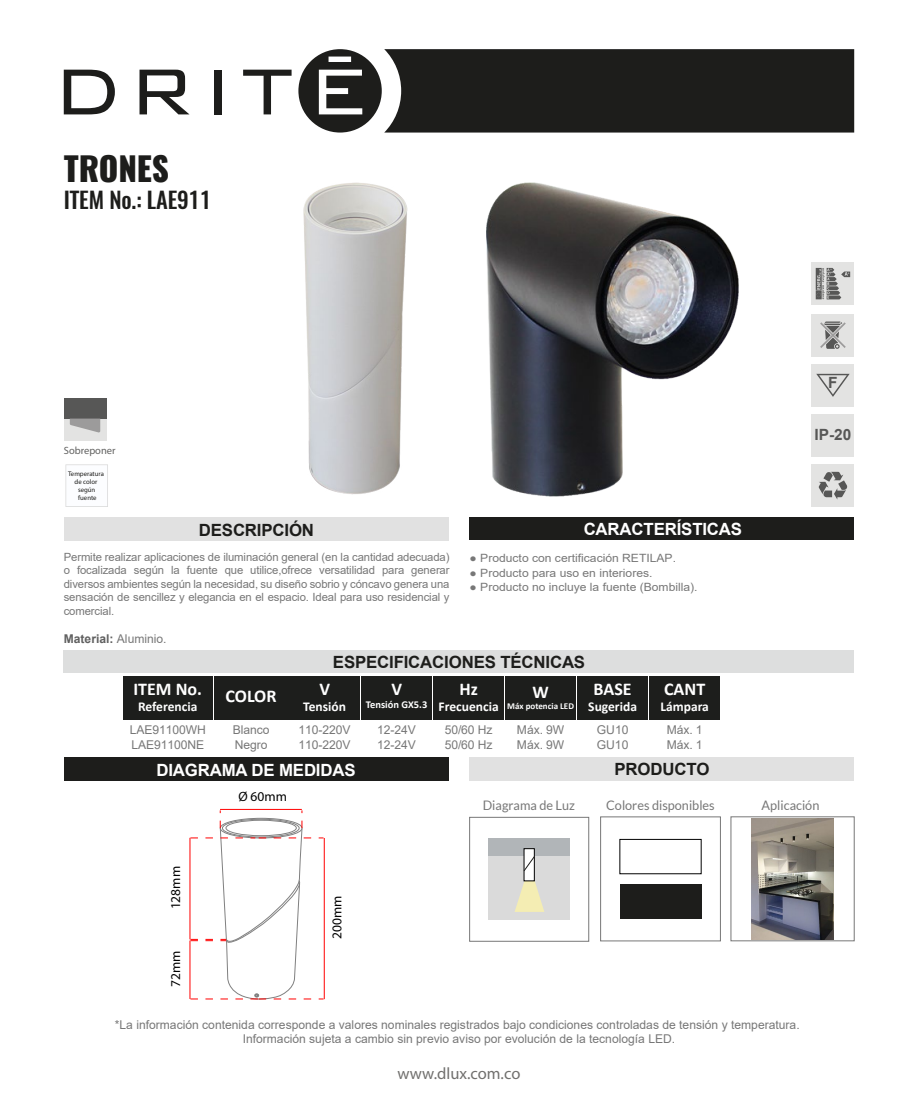
<style>
.page{position:relative;width:918px;height:1109px;background:#fff}
.page>*{position:absolute;margin:0;border:0;box-sizing:border-box;transform-origin:0 0}
.t1{font:800 32.85px "Oswald";letter-spacing:-.005em;color:#1d1d1b}
.t2{font:500 22.5px "Oswald";letter-spacing:-.005em;color:#1d1d1b}
.t3{font:700 18px "Calibri";color:#fff}
.t4{font:700 16.8px "Arial";letter-spacing:-.01em;color:#fff}
.t5{font:700 16.8px "Arial";letter-spacing:-.01em;color:#1e1e1c}
.t6{font:700 16.8px "Arial";letter-spacing:-.01em;color:#1d1d1b}
.t7{font:16.5px "Myriad Pro";color:#71706e}
.t8{font:700 15.45px "Arial";color:#575756}
.t9{font:700 13.5px "Calibri";color:#fff}
.t10{font:13.5px "Myriad Pro";color:#000}
.t11{font:13.05px "Lato";color:#777}
.t12{font:12.15px/14.5px "Arial";color:#777;text-align:center}
.t13{font:700 12.15px "Arial";color:#606060}
.t14{font:11.4px "Arial";color:#777;scale:1.06 1}
.t15{font:11.25px/13.5px "Arial";letter-spacing:-.01em;color:#777;text-align:justify}
.t16{font:700 10.5px "Calibri";color:#fff}
.t17{font:10.5px "Myriad Pro";color:#616160}
.t18{font:700 9px "Calibri";color:#fff}
.t19{font:6.75px/8.1px "Myriad Pro";color:#1d1d1b;text-align:center}
.s1{font-weight:400;color:#777}
</style>
<div class="page">
<div style="left:469px;top:817px;width:120px;height:124px;border:1px solid #777"></div>
<div style="left:731px;top:816px;width:123px;height:124px;border:1px solid #777"></div>
<div style="left:600px;top:816px;width:121px;height:125px;border:1px solid #777"></div>
<div style="left:620px;top:839px;width:81px;height:34px;background:#fff;border:1px solid #020202"></div>
<div style="left:620px;top:883px;width:81px;height:35px;background:#1d1d1b"></div>
<div style="left:489px;top:838px;width:81px;height:81px;background:#dadada"></div>
<svg style="left:515px;top:880px;width:29px;height:31px"></svg>
<div style="left:489px;top:838px;width:81px;height:17px;background:#b1b5b8"></div>
<div style="left:524px;top:848px;width:11px;height:33px;background:#fff;border:1px solid #000"></div>
<div style="left:470px;top:517px;width:384px;height:22px;background:#1d1d1b"></div>
<div style="left:64px;top:757px;width:384px;height:23px;background:#1d1d1b"></div>
<div style="left:64px;top:517px;width:384px;height:23px;background:#e1e1e1"></div>
<div style="left:470px;top:757px;width:384px;height:23px;background:#e1e1e1"></div>
<svg style="left:298px;top:49px;width:556px;height:83px;background:#2f2f2d"></svg>
<svg style="left:64px;top:70px;width:51px;height:44px"></svg>
<svg style="left:140px;top:70px;width:49px;height:44px"></svg>
<div style="left:214px;top:70px;width:8px;height:44px;background:#1d1d1b"></div>
<svg style="left:243px;top:70px;width:49px;height:44px"></svg>
<div style="left:812px;top:314px;width:42px;height:42px;background:#e3e3e2"></div>
<svg style="left:820px;top:321px;width:26px;height:28px"></svg>
<div style="left:812px;top:364px;width:42px;height:42px;background:#e3e3e2"></div>
<svg style="left:816px;top:374px;width:34px;height:23px"></svg>
<div style="left:812px;top:464px;width:42px;height:43px;background:#e3e3e2"></div>
<svg style="left:819px;top:472px;width:28px;height:27px"></svg>
<div style="left:812px;top:414px;width:42px;height:42px;background:#e3e3e2"></div>
<div style="left:812px;top:262px;width:42px;height:43px;background:#e3e3e2"></div>
<svg style="left:816px;top:268px;width:34px;height:31px"></svg>
<div style="left:64px;top:398px;width:42px;height:42px;background:#e3e3e2"></div>
<div style="left:64px;top:398px;width:42px;height:20px;background:#575756"></div>
<svg style="left:70px;top:418px;width:30px;height:14px"></svg>
<svg style="left:65px;top:464px;width:43px;height:43px"></svg>
<div style="left:64px;top:649px;width:790px;height:23px;background:#dddede"></div>
<div style="left:434px;top:676px;width:70px;height:43px;background:#1d1e1c"></div>
<div style="left:578px;top:676px;width:70px;height:43px;background:#1d1e1c"></div>
<div style="left:123px;top:676px;width:89px;height:43px;background:#1d1e1c"></div>
<div style="left:214px;top:676px;width:74px;height:43px;background:#1d1e1c"></div>
<div style="left:506px;top:676px;width:70px;height:43px;background:#1d1e1c"></div>
<div style="left:650px;top:676px;width:70px;height:43px;background:#1d1e1c"></div>
<div style="left:290px;top:676px;width:70px;height:43px;background:#1d1e1c"></div>
<div style="left:362px;top:676px;width:70px;height:43px;background:#1d1e1c"></div>
<svg style="left:190px;top:810px;width:134px;height:190px"></svg>
<hr style="left:220px;top:809px;width:82px;height:1px;background:#f00">
<hr style="left:324px;top:837px;width:1px;height:162px;background:#f00">
<hr style="left:190px;top:940px;width:1px;height:58px;background:#f00">
<hr style="left:190px;top:837px;width:1px;height:102px;background:#f00">
<svg style="left:523px;top:855px;width:12px;height:16px"></svg>
<img style="left:303px;top:182px;width:104px;height:313px">
<img style="left:486px;top:182px;width:252px;height:314px">
<img style="left:752px;top:817px;width:81px;height:122px">
<h1 class="t1" style="left:64px;top:146px;width:107px">TRONES</h1>
<h2 class="t2" style="left:64px;top:184px;width:149px">ITEM No.: LAE911</h2>
<p class="t17" style="left:64px;top:444px;width:53px">Sobreponer</p>
<p class="t19" style="left:68px;top:469px;width:37px">Temperatura de color según fuente</p>
<h3 class="t6" style="left:199px;top:517px;width:117px">DESCRIPCIÓN</h3>
<p class="t15" style="left:64px;top:550px;width:387px">Permite realizar aplicaciones de iluminación general (en la cantidad adecuada) o focalizada según la fuente que utilice,ofrece versatilidad para generar diversos ambientes según la necesidad, su diseño sobrio y cóncavo genera una sensación de sencillez y elegancia en el espacio. Ideal para uso residencial y comercial.</p>
<p class="t13" style="left:64px;top:630px;width:104px">Material: <span class="s1">Aluminio.</span></p>
<h3 class="t4" style="left:584px;top:517px;width:160px">CARACTERÍSTICAS</h3>
<p class="t14" style="left:470px;top:550px;width:196px">● Producto con certificación RETILAP.</p>
<p class="t14" style="left:470px;top:564px;width:174px">● Producto para uso en interiores.</p>
<p class="t14" style="left:470px;top:579px;width:217px">● Producto no incluye la fuente (Bombilla).</p>
<h3 class="t5" style="left:333px;top:650px;width:254px">ESPECIFICACIONES TÉCNICAS</h3>
<h3 class="t3" style="left:594px;top:676px;width:40px">BASE</h3>
<p class="t9" style="left:588px;top:697px;width:50px">Sugerida</p>
<h3 class="t3" style="left:133px;top:676px;width:70px">ITEM No.</h3>
<p class="t9" style="left:138px;top:697px;width:61px">Referencia</p>
<h3 class="t3" style="left:664px;top:676px;width:43px">CANT</h3>
<p class="t9" style="left:660px;top:697px;width:50px">Lámpara</p>
<h3 class="t3" style="left:319px;top:676px;width:12px">V</h3>
<p class="t9" style="left:303px;top:697px;width:44px">Tensión</p>
<h3 class="t3" style="left:391px;top:676px;width:12px">V</h3>
<p class="t16" style="left:366px;top:696px;width:63px">Tensión GX5.3</p>
<h3 class="t3" style="left:459px;top:676px;width:20px">Hz</h3>
<p class="t9" style="left:439px;top:697px;width:62px">Frecuencia</p>
<h3 class="t3" style="left:533px;top:679px;width:18px">W</h3>
<p class="t18" style="left:507px;top:699px;width:68px">Máx potencia LED</p>
<p class="t12" style="left:517px;top:722px;width:49px">Máx. 9W</p>
<h3 class="t3" style="left:225px;top:683px;width:53px">COLOR</h3>
<p class="t12" style="left:130px;top:722px;width:78px">LAE91100WH</p>
<p class="t12" style="left:597px;top:722px;width:33px">GU10</p>
<p class="t12" style="left:445px;top:722px;width:50px">50/60 Hz</p>
<p class="t12" style="left:299px;top:722px;width:54px">110-220V</p>
<p class="t12" style="left:667px;top:722px;width:38px">Máx. 1</p>
<p class="t12" style="left:377px;top:722px;width:40px">12-24V</p>
<p class="t12" style="left:233px;top:722px;width:38px">Blanco</p>
<p class="t12" style="left:131px;top:737px;width:74px">LAE91100NE</p>
<p class="t12" style="left:235px;top:737px;width:34px">Negro</p>
<p class="t12" style="left:299px;top:737px;width:54px">110-220V</p>
<p class="t12" style="left:377px;top:737px;width:40px">12-24V</p>
<p class="t12" style="left:445px;top:737px;width:50px">50/60 Hz</p>
<p class="t12" style="left:517px;top:737px;width:49px">Máx. 9W</p>
<p class="t12" style="left:597px;top:737px;width:33px">GU10</p>
<p class="t12" style="left:667px;top:737px;width:38px">Máx. 1</p>
<h3 class="t4" style="left:156px;top:758px;width:201px">DIAGRAMA DE MEDIDAS</h3>
<h3 class="t6" style="left:615px;top:757px;width:96px">PRODUCTO</h3>
<p class="t8" style="left:828px;top:372px;width:11px">F</p>
<p class="t8" style="left:814px;top:423px;width:38px">IP-20</p>
<p class="t10" style="left:167px;top:909px;width:45px;rotate:-90deg">128mm</p>
<p class="t10" style="left:167px;top:986px;width:38px;rotate:-90deg">72mm</p>
<p class="t10" style="left:238px;top:787px;width:50px">Ø 60mm</p>
<p class="t10" style="left:329px;top:938px;width:45px;rotate:-90deg">200mm</p>
<p class="t11" style="left:483px;top:797px;width:94px">Diagrama de Luz</p>
<p class="t11" style="left:606px;top:797px;width:110px">Colores disponibles</p>
<p class="t11" style="left:762px;top:797px;width:59px">Aplicación</p>
<p class="t12" style="left:115px;top:1016px;width:686px">*La información contenida corresponde a valores nominales registrados bajo condiciones controladas de tensión y temperatura.<br>Información sujeta a cambio sin previo aviso por evolución de la tecnología LED.</p>
<h3 class="t7" style="left:398px;top:1062px;width:124px">www.dlux.com.co</h3>
</div>
